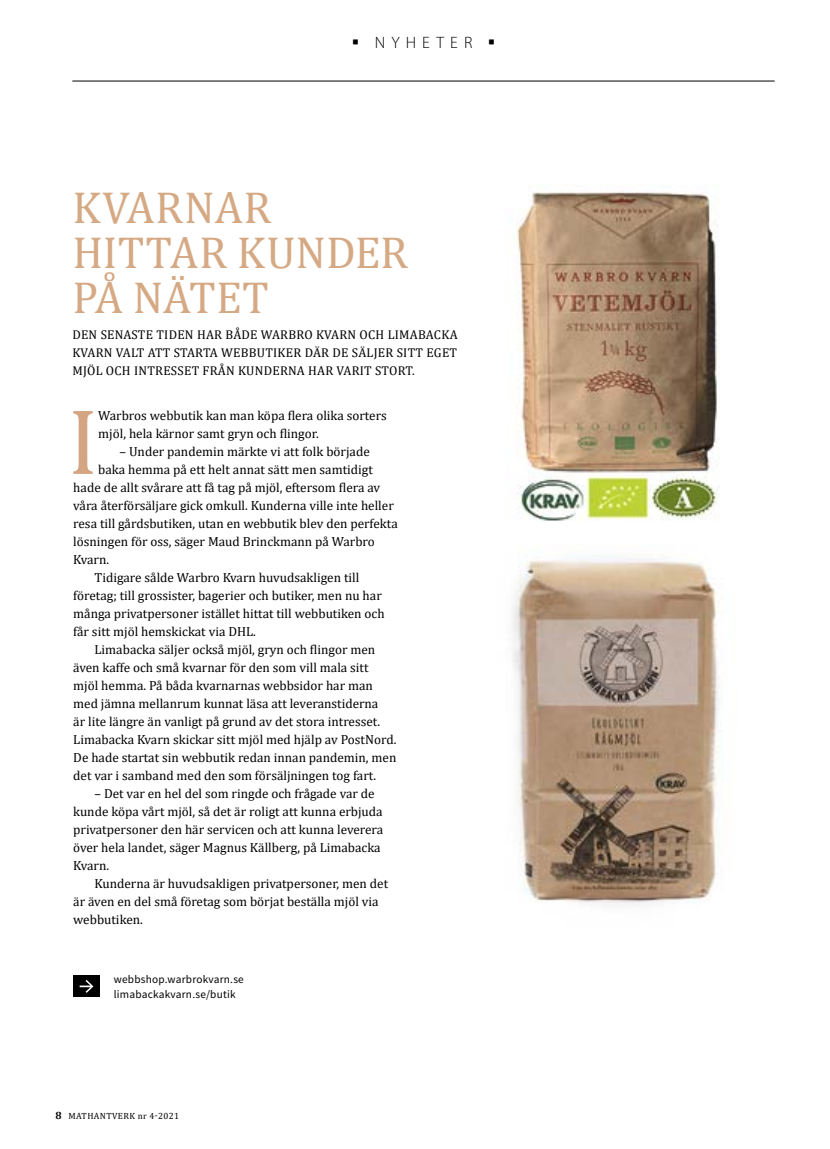
<style>
.page{position:relative;width:830px;height:1149px;background:#fff}
.page>*{position:absolute;margin:0;border:0;box-sizing:border-box;transform-origin:0 0}
.t1{font:94.2px "Cambria";color:#d3a583}
.t2{font:45px/45px "Cambria";color:#d5a984}
.t3{font:300 16.5px "Myriad Pro";letter-spacing:.37em;color:#000}
.t4{font:13.2px/18px "Cambria";color:#000}
.t5{font:12.75px/18px "Cambria";letter-spacing:.02em;color:#000;text-align:justify}
.t6{font:11.25px/15px "Source Sans Pro";letter-spacing:.02em;color:#000}
.t7{font:9px "Cambria";letter-spacing:.04em;color:#000}
.s1{font-weight:700;font-size:10.5px}
</style>
<div class="page">
<hr style="left:72px;top:81px;width:702px;height:1px;background:#000">
<div style="left:73px;top:975px;width:27px;height:21px;background:#000"></div>
<svg style="left:80px;top:980px;width:13px;height:12px"></svg>
<img style="left:516px;top:192px;width:203px;height:329px">
<img style="left:513px;top:554px;width:207px;height:351px">
<p class="t3" style="left:351px;top:34px;width:145px">▪ NYHETER ▪</p>
<h2 class="t2" style="left:72px;top:185px;width:337px">KVARNAR<br>HITTAR KUNDER<br>PÅ NÄTET</h2>
<p class="t5" style="left:72px;top:325px;width:386px">DEN SENASTE TIDEN HAR BÅDE WARBRO KVARN OCH LIMABACKA KVARN VALT ATT STARTA WEBBUTIKER DÄR DE SÄLJER SITT EGET MJÖL OCH INTRESSET FRÅN KUNDERNA HAR VARIT STORT.</p>
<h1 class="t1" style="left:68px;top:386px;width:32px">I</h1>
<p class="t4" style="left:98px;top:406px;width:290px">Warbros webbutik kan man köpa flera olika sorters mjöl, hela kärnor samt gryn och flingor.</p>
<p class="t4" style="left:119px;top:442px;width:251px">– Under pandemin märkte vi att folk började</p>
<p class="t4" style="left:98px;top:460px;width:276px">baka hemma på ett helt annat sätt men samtidigt</p>
<p class="t4" style="left:73px;top:478px;width:308px">hade de allt svårare att få tag på mjöl, eftersom flera av</p>
<p class="t4" style="left:73px;top:496px;width:322px">våra återförsäljare gick omkull. Kunderna ville inte heller</p>
<p class="t4" style="left:73px;top:514px;width:326px">resa till gårdsbutiken, utan en webbutik blev den perfekta</p>
<p class="t4" style="left:73px;top:532px;width:303px">lösningen för oss, säger Maud Brinckmann på Warbro</p>
<p class="t4" style="left:73px;top:550px;width:37px">Kvarn.</p>
<p class="t4" style="left:94px;top:568px;width:266px">Tidigare sålde Warbro Kvarn huvudsakligen till</p>
<p class="t4" style="left:73px;top:586px;width:310px">företag; till grossister, bagerier och butiker, men nu har</p>
<p class="t4" style="left:73px;top:604px;width:313px">många privatpersoner istället hittat till webbutiken och</p>
<p class="t4" style="left:73px;top:622px;width:184px">får sitt mjöl hemskickat via DHL.</p>
<p class="t4" style="left:94px;top:640px;width:282px">Limabacka säljer också mjöl, gryn och flingor men</p>
<p class="t4" style="left:73px;top:658px;width:297px">även kaffe och små kvarnar för den som vill mala sitt</p>
<p class="t4" style="left:73px;top:676px;width:301px">mjöl hemma. På båda kvarnarnas webbsidor har man</p>
<p class="t4" style="left:73px;top:694px;width:306px">med jämna mellanrum kunnat läsa att leveranstiderna</p>
<p class="t4" style="left:73px;top:712px;width:308px">är lite längre än vanligt på grund av det stora intresset.</p>
<p class="t4" style="left:73px;top:730px;width:324px">Limabacka Kvarn skickar sitt mjöl med hjälp av PostNord.</p>
<p class="t4" style="left:73px;top:748px;width:324px">De hade startat sin webbutik redan innan pandemin, men</p>
<p class="t4" style="left:73px;top:766px;width:304px">det var i samband med den som försäljningen tog fart.</p>
<p class="t4" style="left:73px;top:784px;width:311px;text-indent:21px">– Det var en hel del som ringde och frågade var de kunde köpa vårt mjöl, så det är roligt att kunna erbjuda privatpersoner den här servicen och att kunna leverera över hela landet, säger Magnus Källberg, på Limabacka Kvarn.</p>
<p class="t4" style="left:73px;top:874px;width:316px;text-indent:21px">Kunderna är huvudsakligen privatpersoner, men det är även en del små företag som börjat beställa mjöl via webbutiken.</p>
<p class="t6" style="left:114px;top:971px;width:131px">webbshop.warbrokvarn.se limabackakvarn.se/butik</p>
<p class="t7" style="left:55px;top:1110px;width:125px"><span class="s1">8</span> MATHANTVERK nr 4-2021</p>
</div>
